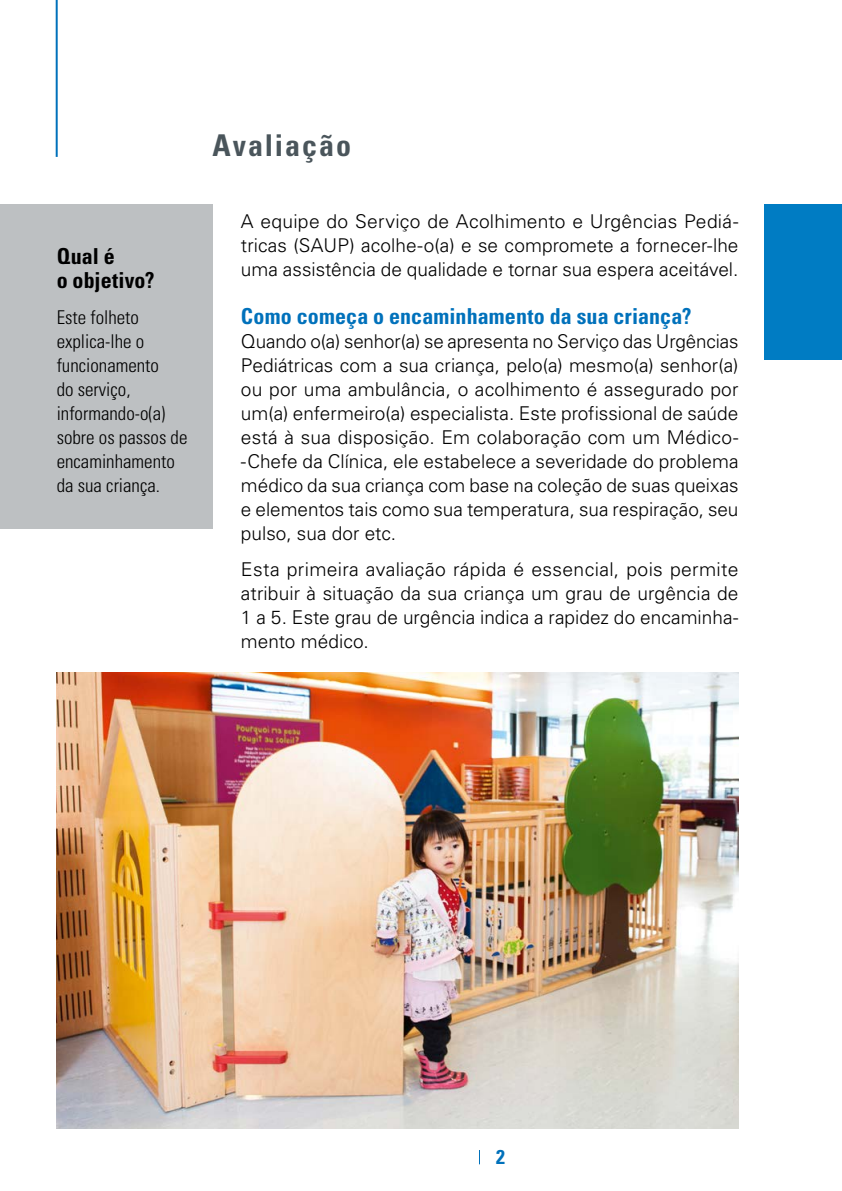
<style>
.page{position:relative;width:842px;height:1191px;background:#fff}
.page>*{position:absolute;margin:0;border:0;box-sizing:border-box;transform-origin:0 0}
.t1{font:700 condensed 30px "Univers LT Std";letter-spacing:.065em;color:#4a555b}
.t2{font:700 condensed 22px "Univers LT Std";letter-spacing:.005em;color:#0071bb}
.t3{font:700 condensed 22px/24px "Univers LT Std";letter-spacing:.005em;color:#000}
.t4{font:700 condensed 20px "Univers LT Std";color:#0071bb}
.t5{font:300 19px/24px "Univers LT Std";color:#000;text-align:justify}
.t6{font:300 condensed 19px/24px "Univers LT Std";color:#000}
</style>
<div class="page">
<div style="left:764px;top:204px;width:78px;height:156px;background:#007cc3"></div>
<hr style="left:56px;top:0;width:2px;height:157px;background:#0071bb">
<svg style="left:479px;top:1150px;width:1px;height:14px"></svg>
<hr style="left:841px;top:204px;width:1px;height:156px;background:#bcd0ed">
<div style="left:0;top:204px;width:213px;height:324px;background:#bdc0c2"></div>
<img style="left:57px;top:672px;width:681px;height:456px">
<p class="t3" style="left:57px;top:244px;width:99px">Qual é<br>o objetivo?</p>
<p class="t6" style="left:57px;top:305px;width:132px">Este folheto explica-lhe o funcionamento<br>do serviço, informando-o(a) sobre os passos de encaminhamento da sua criança.</p>
<h1 class="t1" style="left:213px;top:127px;width:140px">Avaliação</h1>
<p class="t5" style="left:241px;top:209px;width:499px">A equipe do Serviço de Acolhimento e Urgências Pediá&shy;tricas (SAUP) acolhe-o(a) e se compromete a fornecer-lhe uma assistência de qualidade e tornar sua espera aceitável.</p>
<p class="t2" style="left:241px;top:303px;width:452px">Como começa o encaminhamento da sua criança?</p>
<p class="t5" style="left:241px;top:329px;width:499px">Quando o(a) senhor(a) se apresenta no Serviço das Urgências Pediátricas com a sua criança, pelo(a) mesmo(a) senhor(a) ou por uma ambulância, o acolhimento é assegurado por um(a) enfermeiro(a) especialista. Este profissional de saúde está à sua disposição. Em colaboração com um Médico--Chefe da Clínica, ele estabelece a severidade do problema médico da sua criança com base na coleção de suas queixas e elementos tais como sua temperatura, sua respiração, seu pulso, sua dor etc.</p>
<p class="t5" style="left:241px;top:557px;width:499px">Esta primeira avaliação rápida é essencial, pois permite atribuir à situação da sua criança um grau de urgência de 1 a 5. Este grau de urgência indica a rapidez do encaminha&shy;mento médico.</p>
<p class="t4" style="left:496px;top:1145px;width:10px">2</p>
</div>
